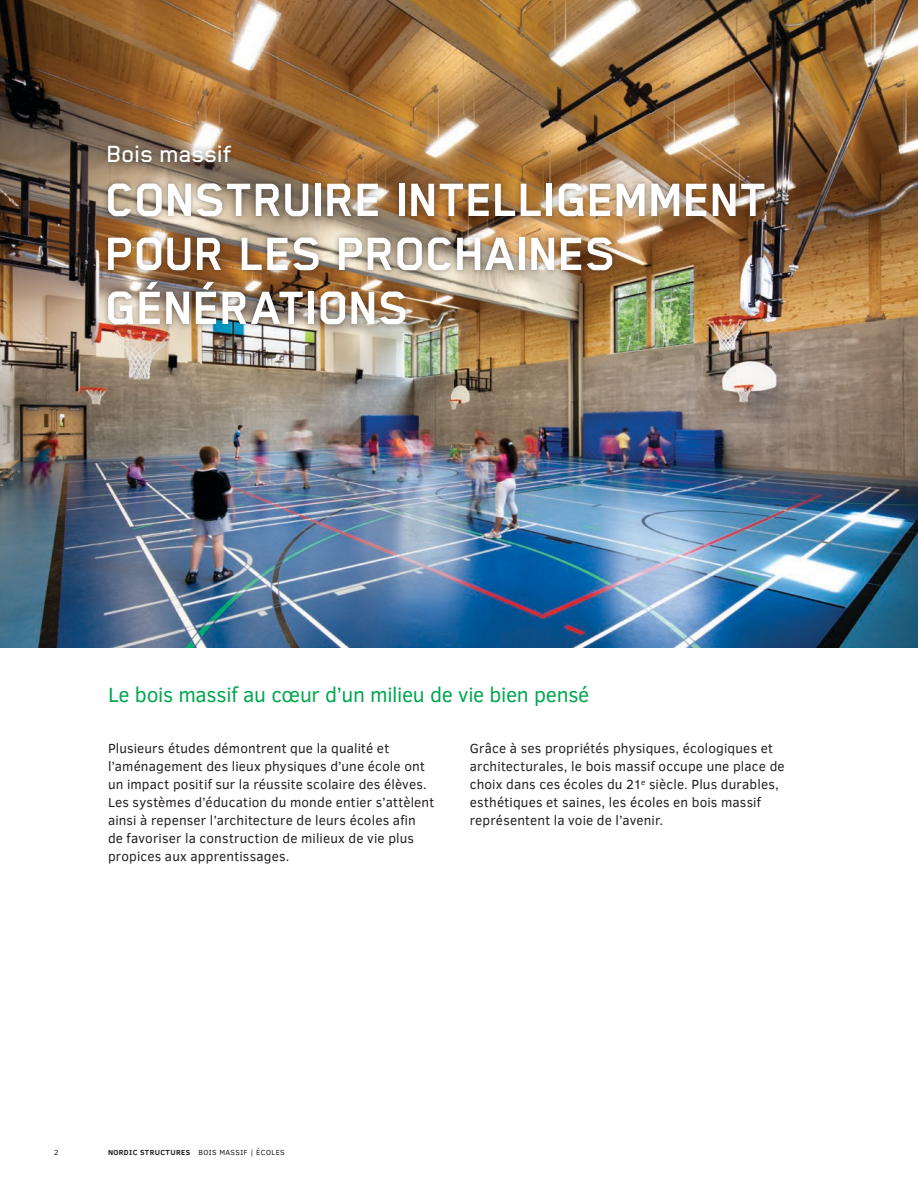
<style>
.page{position:relative;width:918px;height:1188px;background:#fff}
.page>*{position:absolute;margin:0;border:0;box-sizing:border-box;transform-origin:0 0}
.Titres{font:700 54px/54px "Blender Pro";letter-spacing:-.015em;color:#fff}
.t1{font:500 27px "Blender Pro";color:#fff}
._05-Titre{font:21px "Clear Sans";letter-spacing:-.015em;color:#00a650}
._01-Para{font:13.5px/18px "Clear Sans";letter-spacing:.01em;color:#231f20}
.t2{font:7.5px "Clear Sans";letter-spacing:.05em;color:#231f20}
.s1{font-weight:700}
</style>
<div class="page">
<img style="left:0;top:0;width:918px;height:648px">
<div style="left:101px;top:139px;width:670px;height:192px;background:#231f20;opacity:.5"></div>
<p class="t1" style="left:107px;top:139px;width:127px">Bois massif</p>
<p class="Titres" style="left:106px;top:172px;width:664px">CONSTRUIRE INTELLIGEMMENT<br>POUR LES PROCHAINES<br>GÉNÉRATIONS</p>
<p class="_05-Titre" style="left:108px;top:681px;width:483px">Le bois massif au cœur d’un milieu de vie bien pensé</p>
<p class="_01-Para" style="left:108px;top:739px;width:328px">Plusieurs études démontrent que la qualité et l’aménagement des lieux physiques d’une école ont un impact positif sur la réussite scolaire des élèves.<br>Les systèmes d’éducation du monde entier s’attèlent ainsi à repenser l’architecture de leurs écoles afin<br>de favoriser la construction de milieux de vie plus propices aux apprentissages.</p>
<p class="_01-Para" style="left:470px;top:739px;width:316px">Grâce à ses propriétés physiques, écologiques et architecturales, le bois massif occupe une place de choix dans ces écoles du 21<sup>e</sup> siècle. Plus durables, esthétiques et saines, les écoles en bois massif représentent la voie de l’avenir.</p>
<p class="t2" style="left:54px;top:1147px;width:6px">2</p>
<p class="t2" style="left:108px;top:1147px;width:178px"><span class="s1">NORDIC STRUCTURES</span> BOIS MASSIF | ÉCOLES</p>
</div>
